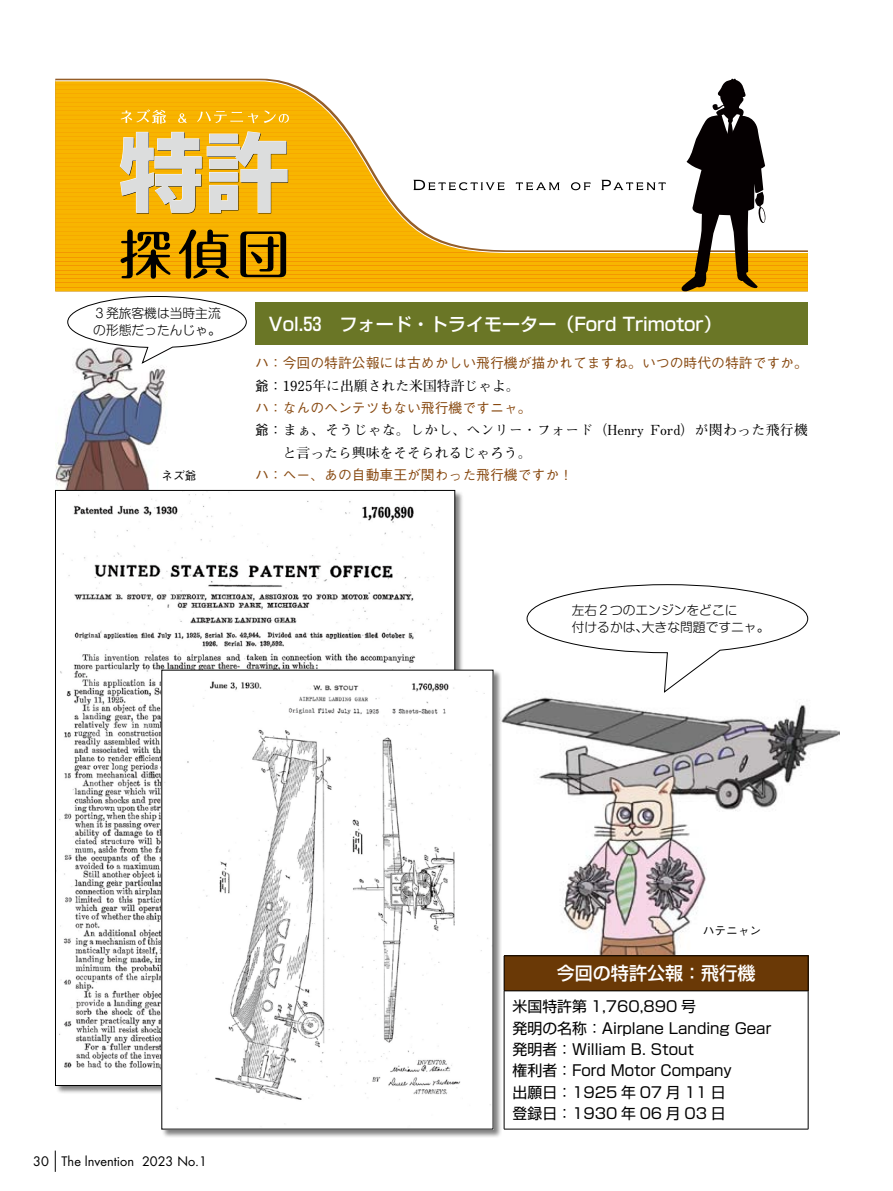
<style>
.page{position:relative;width:893px;height:1191px;background:#fff}
.page>*{position:absolute;margin:0;border:0;box-sizing:border-box;transform-origin:0 0}
.t1{font:500 18px "Shin Go Pr 6 N";color:#fff}
.t2{font:14.85px/21.3px "Shin Go Pr 6 N";color:#000}
.t3{font:500 13.8px "Gothic BBB Pr 6 N";color:#87480f}
.t4{font:700 13.8px/22.4px "Futo Min A101 Pr 6 N";color:#000}
.t5{font:300 12.75px/17px "Shin M Go Pr 6 N";color:#000}
.t6{font:12.75px "Futura";color:#000}
.t7{font:500 11.7px "Gothic BBB Pr 6 N";color:#000}
.s1{font-family:"Gothic BBB Pr 6 N";font-weight:500}
</style>
<div class="page">
<div style="left:55px;top:254px;width:753px;height:37px;background:#f8b500"></div>
<hr style="left:55px;top:287px;width:753px;height:1px;background:#f39700">
<hr style="left:55px;top:283px;width:753px;height:1px;background:#f39700">
<hr style="left:55px;top:278px;width:753px;height:1px;background:#f39700">
<hr style="left:55px;top:274px;width:753px;height:1px;background:#f39700">
<hr style="left:55px;top:270px;width:753px;height:1px;background:#f39700">
<hr style="left:55px;top:265px;width:753px;height:1px;background:#f39700">
<hr style="left:55px;top:261px;width:753px;height:1px;background:#f39700">
<hr style="left:55px;top:257px;width:753px;height:1px;background:#f39700">
<hr style="left:55px;top:253px;width:753px;height:1px;background:#f39700">
<svg style="left:55px;top:80px;width:753px;height:173px"></svg>
<svg style="left:55px;top:85px;width:449px;height:194px"></svg>
<svg style="left:680px;top:79px;width:86px;height:212px"></svg>
<svg style="left:55px;top:1150px;width:1px;height:21px"></svg>
<img style="left:502px;top:692px;width:337px;height:265px">
<img style="left:55px;top:364px;width:113px;height:126px">
<div style="left:255px;top:302px;width:553px;height:43px;background:#6a7626"></div>
<div style="left:504px;top:955px;width:304px;height:35px;background:#6a3906"></div>
<hr style="left:504px;top:955px;width:304px;height:1px;background:#000">
<hr style="left:504px;top:956px;width:1px;height:34px;background:#000">
<hr style="left:808px;top:956px;width:1px;height:34px;background:#000">
<hr style="left:504px;top:990px;width:304px;height:1px;background:#000">
<hr style="left:504px;top:991px;width:1px;height:137px;background:#000">
<hr style="left:808px;top:991px;width:1px;height:137px;background:#000">
<hr style="left:504px;top:1128px;width:304px;height:1px;background:#000">
<img style="left:59px;top:492px;width:383px;height:578px">
<div style="left:161px;top:669px;width:341px;height:468px;background:#000;opacity:.5"></div>
<img style="left:164px;top:672px;width:327px;height:455px">
<svg style="left:527px;top:584px;width:281px;height:108px"></svg>
<svg style="left:67px;top:296px;width:180px;height:68px"></svg>
<p class="t5" style="left:93px;top:304px;width:129px">３発旅客機は当時主流の形態だったんじゃ。</p>
<p class="t7" style="left:162px;top:466px;width:37px">ネズ爺</p>
<p class="t1" style="left:269px;top:309px;width:454px">Vol.53　フォード・トライモーター（Ford Trimotor）</p>
<p class="t3" style="left:255px;top:352px;width:554px">ハ：今回の特許公報には古めかしい飛行機が描かれてますね。いつの時代の特許ですか。</p>
<p class="t4" style="left:255px;top:374px;width:266px"><span class="s1">爺：</span>1925年に出願された米国特許じゃよ。</p>
<p class="t3" style="left:255px;top:397px;width:278px">ハ：なんのヘンテツもない飛行機ですニャ。</p>
<p class="t4" style="left:283px;top:418px;width:527px;text-indent:-28px"><span class="s1">爺：</span>まぁ、そうじゃな。しかし、ヘンリー・フォード（Henry Ford）が関わった飛行機と言ったら興味をそそられるじゃろう。</p>
<p class="t3" style="left:255px;top:464px;width:319px">ハ：へー、あの自動車王が関わった飛行機ですか！</p>
<p class="t5" style="left:572px;top:601px;width:199px">左右２つのエンジンをどこに<br>付けるかは、大きな問題ですニャ。</p>
<p class="t6" style="left:33px;top:1152px;width:175px">30 The lnvention 2023 No.1</p>
<p class="t7" style="left:703px;top:921px;width:60px">ハテニャン</p>
<p class="t1" style="left:557px;top:958px;width:200px">今回の特許公報：飛行機</p>
<p class="t2" style="left:513px;top:995px;width:260px">米国特許第 1,760,890 号<br>発明の名称：Airplane Landing Gear発明者：William B. Stout<br>権利者：Ford Motor Company<br>出願日：1925 年 07 月 11 日<br>登録日：1930 年 06 月 03 日</p>
</div>
